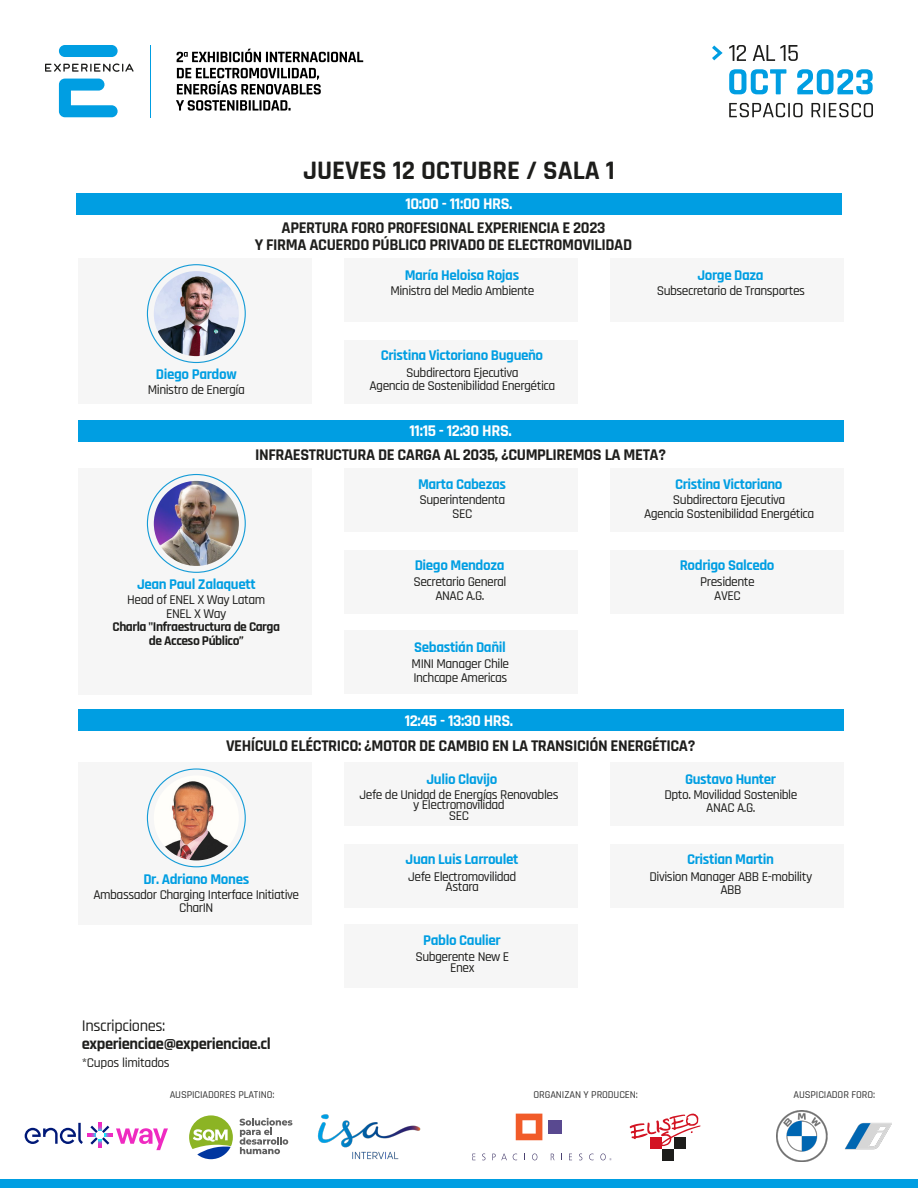
<style>
.page{position:relative;width:918px;height:1188px;background:#fff}
.page>*{position:absolute;margin:0;border:0;box-sizing:border-box;transform-origin:0 0}
.t1{font:700 27px "Rajdhani";color:#1d1d1b}
.t2{font:700 16.5px/16.5px "Rajdhani";letter-spacing:-.025em;color:#1e1e1c;text-align:center}
.t3{font:700 16.5px "Rajdhani";letter-spacing:-.025em;color:#fff}
.t4{font:500 16.5px "Rajdhani";letter-spacing:-.025em;color:#1e1e1c}
.t5{font:700 15px "Rajdhani";letter-spacing:-.025em;color:#009ee2}
.t6{font:500 13.5px/13.5px "Rajdhani";letter-spacing:-.035em;color:#1d1d1b;text-align:center}
.t7{font:700 13.5px/13.5px "Rajdhani";letter-spacing:-.035em;color:#1d1d1b;text-align:center}
.t8{font:500 13.5px "Rajdhani";letter-spacing:-.025em;color:#1e1e1c}
.t9{font:500 10.5px "Rajdhani";letter-spacing:-.01em;color:#333}
</style>
<div class="page">
<svg style="left:45px;top:45px;width:89px;height:72px"></svg>
<hr style="left:150px;top:45px;width:1px;height:72px;background:#009ee2">
<svg style="left:177px;top:49px;width:186px;height:13px"></svg>
<svg style="left:177px;top:68px;width:144px;height:26px"></svg>
<svg style="left:176px;top:100px;width:115px;height:11px"></svg>
<svg style="left:712px;top:46px;width:11px;height:14px"></svg>
<svg style="left:729px;top:45px;width:17px;height:16px"></svg>
<svg style="left:753px;top:45px;width:45px;height:16px"></svg>
<svg style="left:729px;top:69px;width:57px;height:25px"></svg>
<svg style="left:797px;top:69px;width:76px;height:25px"></svg>
<svg style="left:729px;top:103px;width:74px;height:14px"></svg>
<svg style="left:811px;top:103px;width:62px;height:14px"></svg>
<div style="left:78px;top:468px;width:234px;height:226px;background:#f6f6f6"></div>
<div style="left:78px;top:420px;width:765px;height:21px;background:#009ee2"></div>
<div style="left:344px;top:468px;width:233px;height:64px;background:#f6f6f6"></div>
<div style="left:610px;top:468px;width:233px;height:64px;background:#f6f6f6"></div>
<div style="left:344px;top:550px;width:233px;height:63px;background:#f6f6f6"></div>
<div style="left:610px;top:550px;width:233px;height:63px;background:#f6f6f6"></div>
<div style="left:78px;top:710px;width:765px;height:21px;background:#009ee2"></div>
<div style="left:344px;top:630px;width:233px;height:64px;background:#f6f6f6"></div>
<img style="left:154px;top:481px;width:85px;height:85px;border-radius:43px">
<div style="left:78px;top:762px;width:234px;height:163px;background:#f6f6f6"></div>
<div style="left:344px;top:762px;width:233px;height:64px;background:#f6f6f6"></div>
<div style="left:610px;top:762px;width:233px;height:64px;background:#f6f6f6"></div>
<div style="left:344px;top:844px;width:233px;height:64px;background:#f6f6f6"></div>
<div style="left:610px;top:844px;width:233px;height:64px;background:#f6f6f6"></div>
<div style="left:344px;top:924px;width:233px;height:64px;background:#f6f6f6"></div>
<img style="left:154px;top:775px;width:85px;height:85px;border-radius:43px">
<div style="left:76px;top:194px;width:766px;height:21px;background:#009ee2"></div>
<div style="left:78px;top:258px;width:234px;height:146px;background:#f6f6f6"></div>
<div style="left:344px;top:258px;width:233px;height:64px;background:#f6f6f6"></div>
<div style="left:610px;top:258px;width:233px;height:64px;background:#f6f6f6"></div>
<div style="left:344px;top:340px;width:233px;height:64px;background:#f6f6f6"></div>
<div style="left:0;top:1179px;width:918px;height:9px;background:#009ee2"></div>
<img style="left:154px;top:271px;width:85px;height:85px;border-radius:43px">
<div style="left:549px;top:1120px;width:13px;height:14px;background:#594990"></div>
<svg style="left:482px;top:1154px;width:4px;height:6px"></svg>
<svg style="left:492px;top:1154px;width:15px;height:6px"></svg>
<svg style="left:513px;top:1154px;width:4px;height:6px"></svg>
<svg style="left:532px;top:1154px;width:5px;height:6px"></svg>
<svg style="left:472px;top:1154px;width:3px;height:6px"></svg>
<svg style="left:569px;top:1154px;width:3px;height:6px"></svg>
<svg style="left:579px;top:1154px;width:3px;height:6px"></svg>
<svg style="left:589px;top:1154px;width:5px;height:6px"></svg>
<svg style="left:600px;top:1154px;width:12px;height:6px"></svg>
<svg style="left:551px;top:1154px;width:4px;height:6px"></svg>
<svg style="left:516px;top:1114px;width:26px;height:26px"></svg>
<div style="left:651px;top:1138px;width:11px;height:11px;background:#d31322"></div>
<div style="left:674px;top:1138px;width:12px;height:11px;background:#1d1d1b"></div>
<div style="left:662px;top:1149px;width:12px;height:11px;background:#1d1d1b"></div>
<svg style="left:630px;top:1113px;width:71px;height:33px"></svg>
<svg style="left:240px;top:1118px;width:52px;height:36px"></svg>
<svg style="left:189px;top:1115px;width:44px;height:44px"></svg>
<svg style="left:25px;top:1123px;width:143px;height:27px"></svg>
<img style="left:317px;top:1114px;width:104px;height:46px">
<img style="left:777px;top:1111px;width:115px;height:51px">
<h1 class="t1" style="left:303px;top:154px;width:313px">JUEVES 12 OCTUBRE / SALA 1</h1>
<p class="t3" style="left:405px;top:194px;width:109px">10:00 - 11:00 HRS.</p>
<p class="t2" style="left:255px;top:220px;width:379px">APERTURA FORO PROFESIONAL EXPERIENCIA E 2023<br>Y FIRMA ACUERDO PÚBLICO PRIVADO DE ELECTROMOVILIDAD</p>
<p class="t5" style="left:405px;top:266px;width:116px">María Heloisa Rojas</p>
<p class="t6" style="left:390px;top:284px;width:146px">Ministra del Medio Ambiente</p>
<p class="t5" style="left:697px;top:266px;width:68px">Jorge Daza</p>
<p class="t6" style="left:657px;top:284px;width:150px">Subsecretario de Transportes</p>
<p class="t5" style="left:156px;top:365px;width:82px">Diego Pardow</p>
<p class="t6" style="left:148px;top:384px;width:99px">Ministro de Energía</p>
<p class="t5" style="left:381px;top:346px;width:164px">Cristina Victoriano Bugueño</p>
<p class="t6" style="left:369px;top:366px;width:187px">Subdirectora Ejecutiva<br>Agencia de Sostenibilidad Energética</p>
<p class="t3" style="left:410px;top:420px;width:104px">11:15 - 12:30 HRS.</p>
<p class="t2" style="left:255px;top:446px;width:412px">INFRAESTRUCTURA DE CARGA AL 2035, ¿CUMPLIREMOS LA META?</p>
<p class="t5" style="left:418px;top:475px;width:89px">Marta Cabezas</p>
<p class="t5" style="left:675px;top:475px;width:109px">Cristina Victoriano</p>
<p class="t6" style="left:419px;top:494px;width:87px">Superintendenta<br>SEC</p>
<p class="t6" style="left:644px;top:494px;width:172px">Subdirectora Ejecutiva<br>Agencia Sostenibilidad Energética</p>
<p class="t5" style="left:415px;top:556px;width:91px">Diego Mendoza</p>
<p class="t5" style="left:680px;top:556px;width:96px">Rodrigo Salcedo</p>
<p class="t5" style="left:137px;top:575px;width:120px">Jean Paul Zalaquett</p>
<p class="t6" style="left:127px;top:594px;width:140px">Head of ENEL X Way Latam<br>ENEL X Way</p>
<p class="t7" style="left:113px;top:621px;width:169px">Charla "Infraestructura de Carga de Acceso Público”</p>
<p class="t6" style="left:413px;top:576px;width:95px">Secretario General<br>ANAC A.G.</p>
<p class="t5" style="left:414px;top:638px;width:93px">Sebastián Dañil</p>
<p class="t6" style="left:412px;top:658px;width:99px;text-align:left">MINI Manager Chile<br>Inchcape Americas</p>
<p class="t3" style="left:405px;top:710px;width:110px">12:45 - 13:30 HRS.</p>
<p class="t6" style="left:700px;top:576px;width:56px">Presidente<br>AVEC</p>
<p class="t2" style="left:226px;top:738px;width:471px">VEHÍCULO ELÉCTRICO: ¿MOTOR DE CAMBIO EN LA TRANSICIÓN ENERGÉTICA?</p>
<p class="t5" style="left:143px;top:870px;width:107px">Dr. Adriano Mones</p>
<p class="t6" style="left:93px;top:888px;width:207px">Ambassador Charging Interface Initiative<br>CharIN</p>
<p class="t5" style="left:426px;top:770px;width:73px">Julio Clavijo</p>
<p class="t6" style="left:360px;top:790px;width:201px;line-height:10.5px">Jefe de Unidad de Energías Renovables y Electromovilidad<br>SEC</p>
<p class="t5" style="left:406px;top:850px;width:114px">Juan Luis Larroulet</p>
<p class="t6" style="left:408px;top:872px;width:110px;line-height:10.5px">Jefe Electromovilidad<br>Astara</p>
<p class="t5" style="left:423px;top:931px;width:79px">Pablo Caulier</p>
<p class="t6" style="left:415px;top:952px;width:96px;line-height:10.5px">Subgerente New E<br>Enex</p>
<p class="t5" style="left:685px;top:770px;width:93px">Gustavo Hunter</p>
<p class="t6" style="left:664px;top:788px;width:135px">Dpto. Movilidad Sostenible<br>ANAC A.G.</p>
<p class="t5" style="left:687px;top:850px;width:88px">Cristian Martin</p>
<p class="t6" style="left:650px;top:870px;width:164px">Division Manager ABB E-mobility<br>ABB</p>
<p class="t4" style="left:82px;top:1016px;width:85px">Inscripciones:</p>
<p class="t2" style="left:82px;top:1036px;width:190px">experienciae@experienciae.cl</p>
<p class="t8" style="left:82px;top:1055px;width:89px">*Cupos limitados</p>
<p class="t9" style="left:170px;top:1089px;width:106px">AUSPICIADORES PLATINO:</p>
<p class="t9" style="left:534px;top:1089px;width:106px">ORGANIZAN Y PRODUCEN:</p>
<p class="t9" style="left:794px;top:1089px;width:83px">AUSPICIADOR FORO:</p>
</div>
